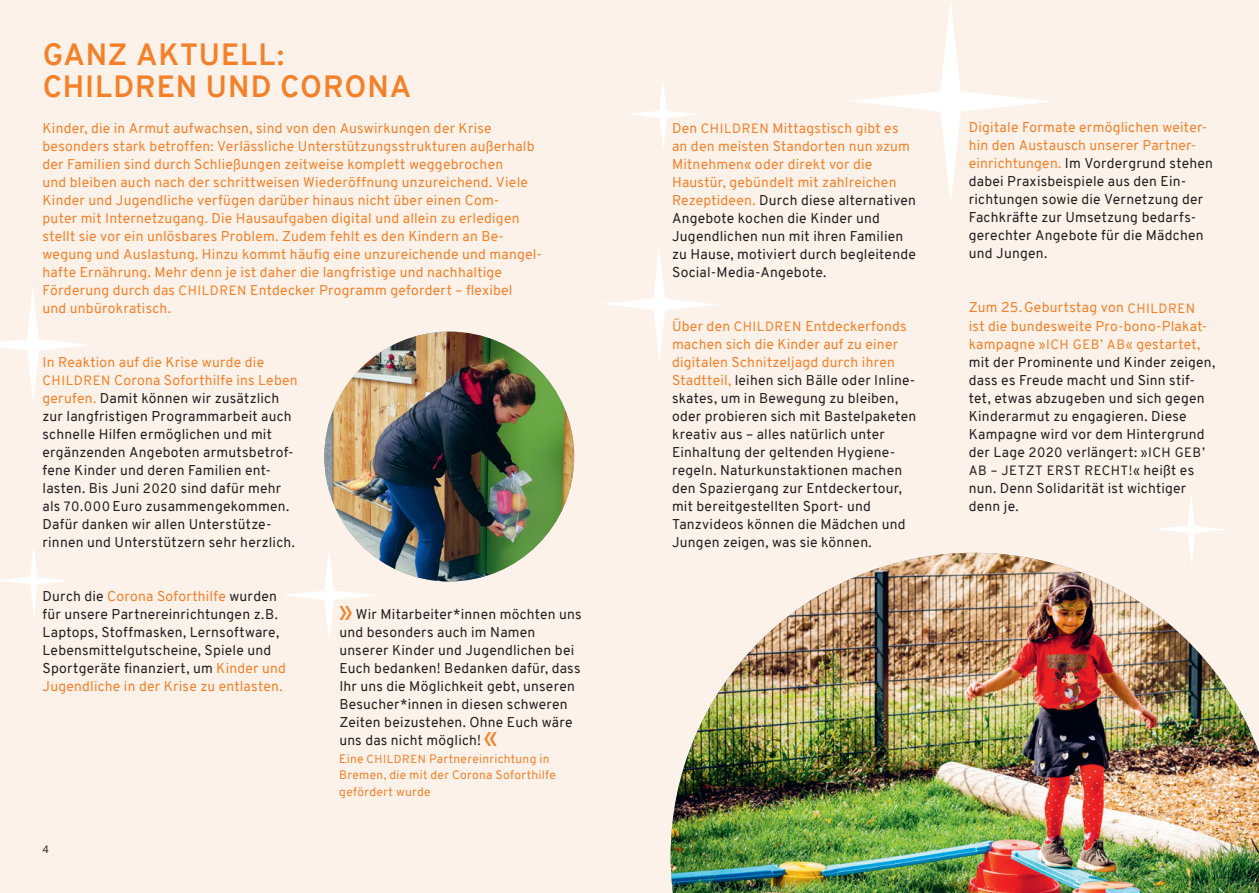
<style>
.page{position:relative;width:1259px;height:893px;background:#fdf2ea}
.page>*{position:absolute;margin:0;border:0;box-sizing:border-box;transform-origin:0 0}
.t1{font:700 30px/31.5px "Overpass";letter-spacing:.03em;color:#f4812a}
.t2{font:13.8px/18px "Overpass";letter-spacing:.015em;color:#231f20}
.t3{font:13.8px/18px "Overpass";letter-spacing:.015em;color:#f4812a}
.t4{font:13.2px "Overpass";letter-spacing:.04em;color:#231f20}
.t5{font:12px/16.5px "Overpass";letter-spacing:.025em;color:#f4812a}
.t6{font:10.5px "Overpass";color:#231f20}
.s1{font-size:13.2px}
.s2{color:#f4812a}
.s3{font-size:13.2px;color:#f4812a}
.s4{font-size:27px;color:#f4812a}
.s5{font-size:11.4px}
.s6{font-size:13.8px}
</style>
<div class="page">
<img style="left:324px;top:332px;width:250px;height:249px;border-radius:125px">
<img style="left:670px;top:553px;width:589px;height:340px">
<svg style="left:285px;top:548px;width:91px;height:92px"></svg>
<svg style="left:851px;top:1px;width:200px;height:200px"></svg>
<svg style="left:0;top:288px;width:88px;height:113px"></svg>
<svg style="left:604px;top:249px;width:112px;height:112px"></svg>
<svg style="left:1154px;top:497px;width:74px;height:69px"></svg>
<svg style="left:630px;top:81px;width:67px;height:68px"></svg>
<svg style="left:0;top:546px;width:67px;height:67px"></svg>
<h1 class="t1" style="left:43px;top:39px;width:370px">GANZ AKTUELL:<br>CHILDREN UND CORONA</h1>
<p class="t3" style="left:43px;top:119px;width:501px">Kinder, die in Armut aufwachsen, sind von den Auswirkungen der Krise besonders stark betroffen: Verlässliche Unterstützungsstrukturen außerhalb der Familien sind durch Schließungen zeitweise komplett weggebrochen<br>und bleiben auch nach der schrittweisen Wiederöffnung unzureichend. Viele Kinder und Jugendliche verfügen darüber hinaus nicht über einen Com-<br>puter mit Internetzugang. Die Hausaufgaben digital und allein zu erledigen stellt sie vor ein unlösbares Problem. Zudem fehlt es den Kindern an Be&shy;wegung und Auslastung. Hinzu kommt häufig eine unzureichende und mangel&shy;hafte Ernährung. Mehr denn je ist daher die langfristige und nachhaltige Förderung durch das <span class="s1">CHILDREN</span> Entdecker Programm gefordert – flexibel<br>und unbürokratisch.</p>
<p class="t2" style="left:43px;top:353px;width:257px"><span class="s2">In Reaktion auf die Krise wurde die </span><span class="s3">CHILDREN</span> <span class="s2">Corona Soforthilfe ins Leben gerufen.</span> Damit können wir zusätzlich zur langfristigen Programmarbeit auch schnelle Hilfen ermöglichen und mit ergänzenden Angeboten armutsbetrof&shy;fene Kinder und deren Familien ent&shy;lasten. Bis Juni <span class="s1">2020</span> sind dafür mehr als <span class="s1">70.000</span> Euro zusammengekommen.<br>Dafür danken wir allen Unterstütze&shy;rinnen und Unterstützern sehr herzlich.</p>
<p class="t2" style="left:43px;top:587px;width:245px">Durch die <span class="s2">Corona Soforthilfe</span> wurden für unsere Partnereinrichtungen z.B.<br>Laptops, Stoffmasken, Lernsoftware, Lebensmittelgutscheine, Spiele und Sportgeräte finanziert, um <span class="s2">Kinder und Jugendliche in der Krise zu entlasten.</span></p>
<p class="t6" style="left:43px;top:841px;width:8px">4</p>
<p class="t2" style="left:339px;top:605px;width:244px"><span class="s4">»</span> Wir Mitarbeiter*innen möchten uns und besonders auch im Namen unserer Kinder und Jugendlichen bei Euch bedanken! Bedanken dafür, dass Ihr uns die Möglichkeit gebt, unseren Besucher*innen in diesen schweren Zeiten beizustehen. Ohne Euch wäre uns das nicht möglich! <span class="s4">«</span></p>
<p class="t5" style="left:339px;top:750px;width:218px">Eine <span class="s5">CHILDREN</span> Partnereinrichtung in<br>Bremen, die mit der Corona Soforthilfe gefördert wurde</p>
<p class="t2" style="left:672px;top:119px;width:245px"><span class="s2">Den</span> <span class="s3">CHILDREN</span> <span class="s2">Mittagstisch gibt es an den meisten Standorten nun »zum Mitnehmen« oder direkt vor die Haustür, gebündelt mit zahlreichen Rezeptideen.</span> Durch diese alternativen Angebote kochen die Kinder und Jugendlichen nun mit ihren Familien zu Hause, motiviert durch begleitende Social- Media-Angebote.</p>
<p class="t2" style="left:672px;top:317px;width:246px"><span class="s2">Über den</span> <span class="s3">CHILDREN</span> <span class="s2">Entdeckerfonds machen sich die Kinder auf zu einer digitalen Schnitzeljagd durch ihren Stadtteil,</span> leihen sich Bälle oder Inline&shy;skates, um in Bewegung zu bleiben, oder probieren sich mit Bastelpaketen kreativ aus – alles natürlich unter Einhaltung der geltenden Hygiene&shy;regeln. Naturkunstaktionen machen den Spaziergang zur Entdeckertour, mit bereitgestellten Sport- und Tanzvideos können die Mädchen und Jungen zeigen, was sie können.</p>
<p class="t2" style="left:969px;top:119px;width:246px"><span class="s2">Digitale Formate ermöglichen weiter&shy;hin den Austausch unserer Partner&shy;einrichtungen.</span> Im Vordergrund stehen dabei Praxisbeispiele aus den Ein&shy;richtungen sowie die Vernetzung der Fachkräfte zur Umsetzung bedarfs&shy;gerechter Angebote für die Mädchen und Jungen.</p>
<p class="t2" style="left:968px;top:299px;width:248px"><span class="s2">Zum 25.Geburtstag von</span> <span class="s3">CHILDREN<br></span><span class="s2">ist die bundesweite Pro-bono- Plakat&shy;kampagne</span> <span class="s3">»ICH GEB’ AB«</span> <span class="s2">gestartet, </span>mit der Prominente und Kinder zeigen, dass es Freude macht und Sinn stif&shy;tet, etwas abzugeben und sich gegen Kinderarmut zu engagieren. Diese Kampagne wird vor dem Hintergrund der Lage <span class="s1">2020</span> verlängert: <span class="s1">»ICH GEB’</span></p>
<p class="t4" style="left:969px;top:461px;width:227px">AB – JETZT ERST RECHT!« <span class="s6">heißt es</span></p>
<p class="t2" style="left:968px;top:479px;width:219px">nun. Denn Solidarität ist wichtiger denn je.</p>
</div>
